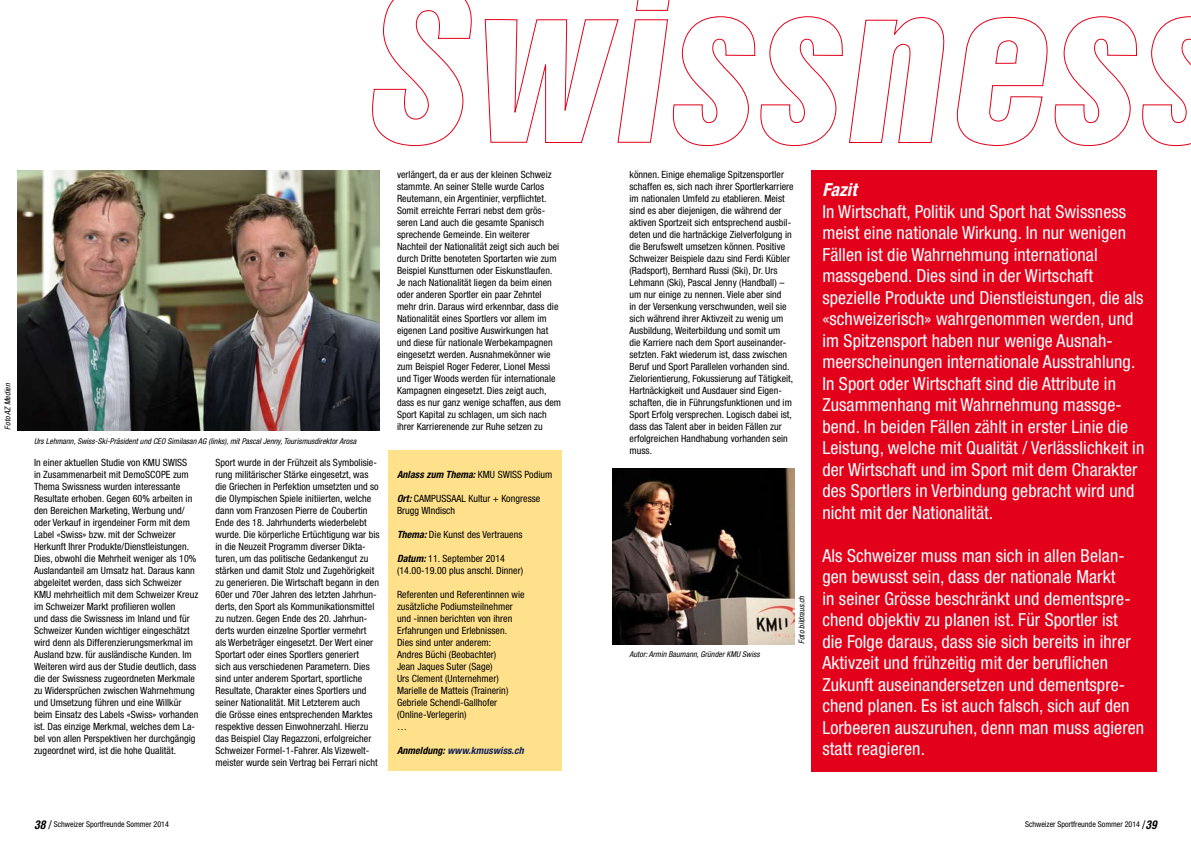
<style>
.page{position:relative;width:1191px;height:842px;background:#fff}
.page>*{position:absolute;margin:0;border:0;box-sizing:border-box;transform-origin:0 0}
.t1{font:condensed 18px/21.5px "Helvetica Neue";letter-spacing:.005em;color:#fff}
.t2{font:italic 700 condensed 18px "Helvetica Neue";letter-spacing:.005em;color:#fff}
.t3{font:condensed 10px/12px "Helvetica Neue";letter-spacing:.005em;color:#000}
.t4{font:italic 700 condensed 10px "Helvetica Neue";letter-spacing:.005em;color:#000}
.t5{font:italic 700 condensed 10px "Helvetica Neue";letter-spacing:.005em;color:#13235b}
.t6{font:italic condensed 8px "Helvetica Neue";letter-spacing:.005em;color:#000}
.t7{font:condensed 8px "Helvetica Neue";color:#000}
.s1{font-weight:400;font-style:normal}
.s2{font-weight:700;font-style:italic}
.s3{color:#000}
.s4{font-family:"Helvetica Rounded";font-weight:700;font-style:italic;font-size:12px}
.s5{font-size:12px}
</style>
<div class="page">
<div style="left:388px;top:451px;width:173px;height:320px;background:#ffe18b"></div>
<img style="left:17px;top:170px;width:363px;height:261px">
<svg style="left:372px;top:0;width:100px;height:146px"></svg>
<svg style="left:484px;top:0;width:460px;height:146px"></svg>
<svg style="left:956px;top:17px;width:91px;height:129px"></svg>
<svg style="left:1054px;top:16px;width:137px;height:130px"></svg>
<div style="left:811px;top:170px;width:346px;height:601px;background:#e2001a"></div>
<img style="left:612px;top:469px;width:182px;height:175px">
<p class="t6" style="left:3px;top:429px;width:48px;rotate:-90deg">Foto AZ Medien</p>
<p class="t6" style="left:34px;top:436px;width:324px">Urs Lehmann, Swiss-Ski-Präsident und CEO Similasan AG (links), mit Pascal Jenny, Tourismusdirektor Arosa</p>
<p class="t3" style="left:34px;top:456px;width:166px">In einer aktuellen Studie von KMU SWISS<br>in Zusammenarbeit mit DemoSCOPE zum Thema Swissness wurden interessante Resultate erhoben. Gegen 60% arbeiten in den Bereichen Marketing, Werbung und/ oder Verkauf in irgendeiner Form mit dem Label «Swiss» bzw. mit der Schweizer Herkunft Ihrer Produkte/Dienstleistungen.<br>Dies, obwohl die Mehrheit weniger als 10% Auslandanteil am Umsatz hat. Daraus kann abgeleitet werden, dass sich Schweizer KMU mehrheitlich mit dem Schweizer Kreuz im Schweizer Markt profilieren wollen<br>und dass die Swissness im Inland und für Schweizer Kunden wichtiger eingeschätzt wird denn als Differenzierungsmerkmal im Ausland bzw. für ausländische Kunden. Im Weiteren wird aus der Studie deutlich, dass die der Swissness zugeordneten Merkmale zu Widersprüchen zwischen Wahrnehmung und Umsetzung führen und eine Willkür beim Einsatz des Labels «Swiss» vorhanden ist. Das einzige Merkmal, welches dem La&shy;bel von allen Perspektiven her durchgängig zugeordnet wird, ist die hohe Qualität.</p>
<p class="t3" style="left:215px;top:456px;width:166px">Sport wurde in der Frühzeit als Symbolisie&shy;rung militärischer Stärke eingesetzt, was die Griechen in Perfektion umsetzten und so die Olympischen Spiele initiierten, welche dann vom Franzosen Pierre de Coubertin Ende des 18. Jahrhunderts wiederbelebt wurde. Die körperliche Ertüchtigung war bis in die Neuzeit Programm diverser Dikta&shy;turen, um das politische Gedankengut zu stärken und damit Stolz und Zugehörigkeit zu generieren. Die Wirtschaft begann in den 60er und 70er Jahren des letzten Jahrhun&shy;derts, den Sport als Kommunikationsmittel zu nutzen. Gegen Ende des 20. Jahrhun&shy;derts wurden einzelne Sportler vermehrt<br>als Werbeträger eingesetzt. Der Wert einer Sportart oder eines Sportlers generiert<br>sich aus verschiedenen Parametern. Dies sind unter anderem Sportart, sportliche Resultate, Charakter eines Sportlers und seiner Nationalität. Mit Letzterem auch<br>die Grösse eines entsprechenden Marktes respektive dessen Einwohnerzahl. Hierzu das Beispiel Clay Regazzoni, erfolgreicher Schweizer Formel-1-Fahrer. Als Vizewelt&shy;meister wurde sein Vertrag bei Ferrari nicht</p>
<p class="t3" style="left:397px;top:168px;width:166px">verlängert, da er aus der kleinen Schweiz stammte. An seiner Stelle wurde Carlos Reutemann, ein Argentinier, verpflichtet.<br>Somit erreichte Ferrari nebst dem grös&shy;seren Land auch die gesamte Spanisch sprechende Gemeinde. Ein weiterer Nachteil der Nationalität zeigt sich auch bei durch Dritte benoteten Sportarten wie zum Beispiel Kunstturnen oder Eiskunstlaufen.<br>Je nach Nationalität liegen da beim einen oder anderen Sportler ein paar Zehntel mehr drin. Daraus wird erkennbar, dass die Nationalität eines Sportlers vor allem im eigenen Land positive Auswirkungen hat und diese für nationale Werbekampagnen eingesetzt werden. Ausnahmekönner wie zum Beispiel Roger Federer, Lionel Messi und Tiger Woods werden für internationale Kampagnen eingesetzt. Dies zeigt auch, dass es nur ganz wenige schaffen, aus dem Sport Kapital zu schlagen, um sich nach ihrer Karrierenende zur Ruhe setzen zu</p>
<p class="t4" style="left:397px;top:468px;width:157px">Anlass zum Thema: <span class="s1">KMU SWISS Podium</span></p>
<p class="t3" style="left:397px;top:492px;width:145px"><span class="s2">Ort:</span> CAMPUSSAAL Kultur + Kongresse<br>Brugg WIndisch</p>
<p class="t3" style="left:397px;top:528px;width:127px"><span class="s2">Thema:</span> Die Kunst des Vertrauens</p>
<p class="t3" style="left:397px;top:552px;width:128px"><span class="s2">Datum:</span> 11. September 2014 (14.00-19.00 plus anschl. Dinner)</p>
<p class="t3" style="left:397px;top:588px;width:129px">Referenten und Referentinnen wie zusätzliche Podiumsteilnehmer und -innen berichten von ihren<br>Erfahrungen und Erlebnissen.<br>Dies sind unter anderem:<br>Andres Büchi (Beobachter)<br>Jean Jaques Suter (Sage)<br>Urs Clement (Unternehmer)<br>Marielle de Matteis (Trainerin)<br>Gebriele Schendl-Gallhofer (Online-Verlegerin)<br>…</p>
<p class="t5" style="left:397px;top:744px;width:128px"><span class="s3">Anmeldung:</span> www.kmuswiss.ch</p>
<p class="t3" style="left:629px;top:168px;width:166px">können. Einige ehemalige Spitzensportler schaffen es, sich nach ihrer Sportlerkarriere im nationalen Umfeld zu etablieren. Meist sind es aber diejenigen, die während der aktiven Sportzeit sich entsprechend ausbil&shy;deten und die hartnäckige Zielverfolgung in die Berufswelt umsetzen können. Positive Schweizer Beispiele dazu sind Ferdi Kübler (Radsport), Bernhard Russi (Ski), Dr. Urs Lehmann (Ski), Pascal Jenny (Handball) – um nur einige zu nennen. Viele aber sind<br>in der Versenkung verschwunden, weil sie sich während ihrer Aktivzeit zu wenig um Ausbildung, Weiterbildung und somit um die Karriere nach dem Sport auseinander&shy;setzten. Fakt wiederum ist, dass zwischen Beruf und Sport Parallelen vorhanden sind.<br>Zielorientierung, Fokussierung auf Tätigkeit, Hartnäckigkeit und Ausdauer sind Eigen&shy;schaften, die in Führungsfunktionen und im Sport Erfolg versprechen. Logisch dabei ist, dass das Talent aber in beiden Fällen zur erfolgreichen Handhabung vorhanden sein muss.</p>
<p class="t6" style="left:629px;top:650px;width:132px">Autor: Armin Baumann, Gründer KMU Swiss</p>
<p class="t6" style="left:797px;top:643px;width:50px;rotate:-90deg">Foto bildraus.ch</p>
<h1 class="t2" style="left:822px;top:179px;width:36px">Fazit</h1>
<p class="t1" style="left:822px;top:200px;width:323px">In Wirtschaft, Politik und Sport hat Swissness meist eine nationale Wirkung. In nur wenigen Fällen ist die Wahrnehmung international massgebend. Dies sind in der Wirtschaft spezielle Produkte und Dienstleistungen, die als «schweizerisch» wahrgenommen werden, und im Spitzensport haben nur wenige Ausnah&shy;meerscheinungen internationale Ausstrahlung.<br>In Sport oder Wirtschaft sind die Attribute in Zusammenhang mit Wahrnehmung massge&shy;bend. In beiden Fällen zählt in erster Linie die Leistung, welche mit Qualität / Verlässlichkeit in der Wirtschaft und im Sport mit dem Charakter des Sportlers in Verbindung gebracht wird und nicht mit der Nationalität.</p>
<p class="t1" style="left:822px;top:544px;width:323px">Als Schweizer muss man sich in allen Belan&shy;gen bewusst sein, dass der nationale Markt<br>in seiner Grösse beschränkt und dementspre&shy;chend objektiv zu planen ist. Für Sportler ist<br>die Folge daraus, dass sie sich bereits in ihrer Aktivzeit und frühzeitig mit der beruflichen Zukunft auseinandersetzen und dementspre&shy;chend planen. Es ist auch falsch, sich auf den Lorbeeren auszuruhen, denn man muss agieren statt reagieren.</p>
<p class="t7" style="left:34px;top:819px;width:136px"><span class="s4">38</span> <span class="s5">/</span> Schweizer Sportfreunde Sommer 2014</p>
<p class="t7" style="left:1025px;top:819px;width:133px">Schweizer Sportfreunde Sommer 2014 <span class="s5">/</span><span class="s4">39</span></p>
</div>
